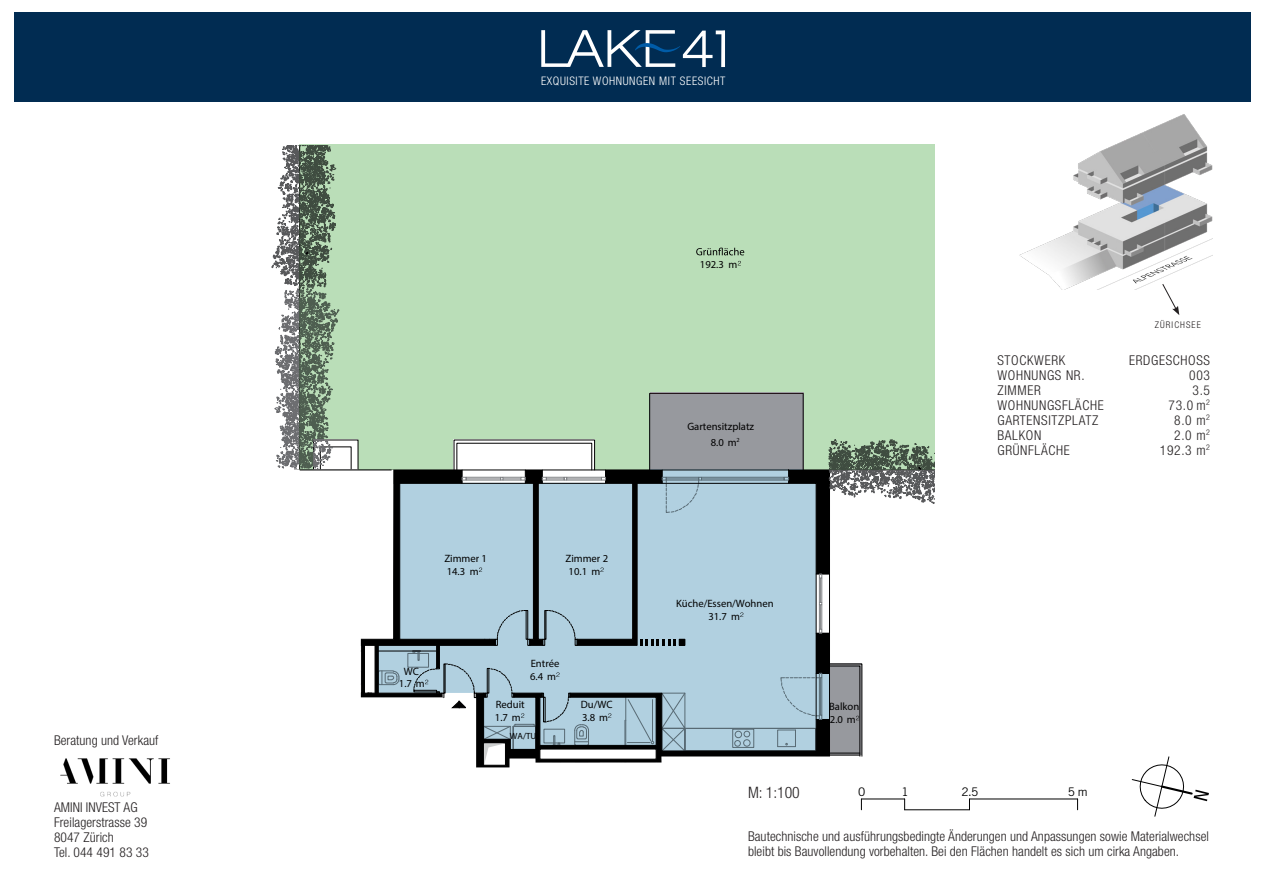
<style>
.page{position:relative;width:1263px;height:893px;background:#fff}
.page>*{position:absolute;margin:0;border:0;box-sizing:border-box;transform-origin:0 0}
.t1{font:300 condensed 15.75px "Helvetica Neue LT Std";color:#231f20}
.t2{font:300 condensed 13.5px/15px "Helvetica Neue LT Std";letter-spacing:.005em;color:#231f20}
.t3{font:300 condensed 13.5px "Helvetica Neue LT Std";letter-spacing:.05em;color:#231f20}
.t4{font:300 condensed 11.85px "Helvetica Neue LT Std";letter-spacing:.05em;color:#fff}
.t5{font:11.85px "Trade Gothic";color:#000}
.t6{font:300 10.65px/12.6px "Swiss 721 BT";color:#000001}
.t7{font:300 condensed 9.3px "Helvetica Neue LT Std";letter-spacing:.12em;color:#231f20}
.t8{font:300 9px "Swiss 721 BT";color:#000001}
</style>
<div class="page">
<div style="left:14px;top:12px;width:1237px;height:90px;background:#012c52"></div>
<img style="left:60px;top:758px;width:110px;height:39px">
<svg style="left:1131px;top:756px;width:78px;height:61px"></svg>
<hr style="left:905px;top:809px;width:64px;height:1px;background:#000">
<hr style="left:969px;top:799px;width:108px;height:1px;background:#000">
<svg style="left:541px;top:30px;width:184px;height:37px"></svg>
<img style="left:1019px;top:114px;width:194px;height:175px">
<svg style="left:1162px;top:284px;width:17px;height:31px"></svg>
<svg style="left:271px;top:146px;width:665px;height:664px"></svg>
<p class="t2" style="left:54px;top:733px;width:106px">Beratung und Verkauf</p>
<p class="t6" style="left:80px;top:796px;width:27px">4.0 m</p>
<p class="t2" style="left:54px;top:799px;width:96px">AMINI INVEST AG<br>Freilagerstrasse 39<br>8047 Zürich<br>Tel. 044 491 83 33</p>
<p class="t6" style="left:123px;top:839px;width:27px">8.0 m</p>
<p class="t4" style="left:541px;top:74px;width:186px">EXQUISITE WOHNUNGEN MIT SEESICHT</p>
<p class="t6" style="left:444px;top:552px;width:44px">Zimmer 1<br>14.3 m</p>
<p class="t6" style="left:565px;top:552px;width:44px">Zimmer 2<br>10.1 m</p>
<p class="t6" style="left:399px;top:664px;width:27px;text-align:center">WC<br>1.7 m</p>
<p class="t6" style="left:530px;top:657px;width:31px">Entrée<br>6.4 m</p>
<p class="t6" style="left:495px;top:698px;width:31px">Reduit<br>1.7 m</p>
<p class="t6" style="left:581px;top:698px;width:33px">Du/WC<br>3.8 m</p>
<p class="t8" style="left:510px;top:730px;width:28px">WA/TU</p>
<p class="t6" style="left:700px;top:258px;width:39px">192.3 m</p>
<p class="t6" style="left:711px;top:419px;width:45px;line-height:15.5px;text-indent:-23px">Gartensitzplatz<br>8.0 m<sup>2</sup></p>
<p class="t6" style="left:676px;top:597px;width:99px;text-align:center">Küche/Essen/Wohnen<br>31.7 m</p>
<p class="t6" style="left:829px;top:700px;width:32px">Balkon<br>2.0 m</p>
<p class="t7" style="left:1155px;top:319px;width:48px">ZÜRICHSEE</p>
<p class="t3" style="left:997px;top:352px;width:69px">STOCKWERK</p>
<p class="t3" style="left:1129px;top:352px;width:82px">ERDGESCHOSS</p>
<p class="t3" style="left:997px;top:367px;width:89px">WOHNUNGS NR.</p>
<p class="t2" style="left:1189px;top:367px;width:22px">003</p>
<p class="t2" style="left:997px;top:382px;width:45px">ZIMMER</p>
<p class="t2" style="left:1192px;top:382px;width:19px">3.5</p>
<p class="t3" style="left:997px;top:397px;width:108px">WOHNUNGSFLÄCHE</p>
<p class="t2" style="left:1168px;top:397px;width:43px">73.0 m<sup>2</sup></p>
<p class="t3" style="left:997px;top:412px;width:102px">GARTENSITZPLATZ</p>
<p class="t2" style="left:1174px;top:412px;width:37px">8.0 m<sup>2</sup></p>
<p class="t2" style="left:997px;top:427px;width:45px">BALKON</p>
<p class="t2" style="left:1174px;top:427px;width:37px">2.0 m<sup>2</sup></p>
<p class="t3" style="left:997px;top:442px;width:74px">GRÜNFLÄCHE</p>
<p class="t2" style="left:1160px;top:442px;width:52px">192.3 m<sup>2</sup></p>
<p class="t1" style="left:748px;top:783px;width:53px">M: 1:100</p>
<p class="t5" style="left:858px;top:785px;width:9px">0</p>
<p class="t5" style="left:901px;top:785px;width:9px">1</p>
<p class="t5" style="left:961px;top:785px;width:19px">2.5</p>
<p class="t5" style="left:1068px;top:785px;width:21px">5m</p>
<p class="t2" style="left:748px;top:829px;width:462px">Bautechnische und ausführungsbedingte Änderungen und Anpassungen sowie Materialwechsel bleibt bis Bauvollendung vorbehalten. Bei den Flächen handelt es sich um cirka Angaben.</p>
</div>
